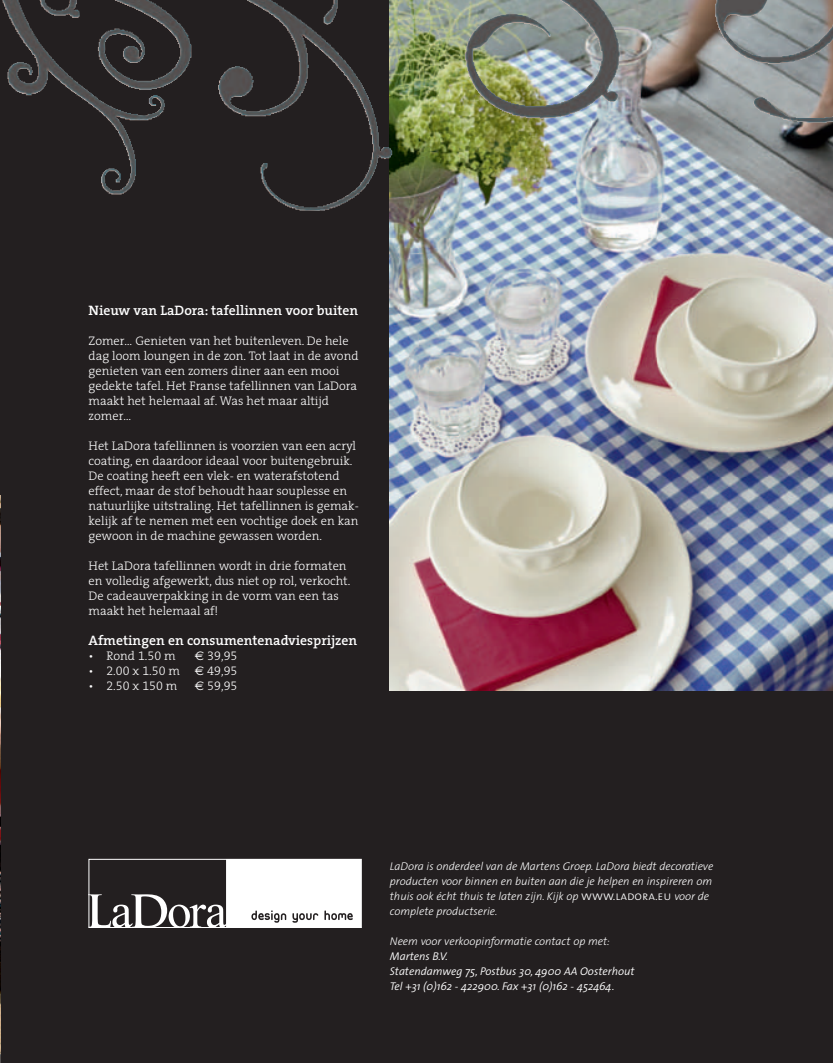
<style>
.page{position:relative;width:833px;height:1063px;background:#fff}
.page>*{position:absolute;margin:0;border:0;box-sizing:border-box;transform-origin:0 0}
.t1{font:13.75px "The Serif Semi Bold Plain+UIUPHC";color:#fff}
.t2{font:12.5px/15px "The Serif Light Plain+EICMZI";color:#fff}
.t3{font:12.5px "The Serif Light Expert+FXYFJH";color:#fff}
.t4{font:11.25px/15px "The Sans Light Italic+XHXVCX";color:#fff}
.t5{font:11.25px/15px "The Sans Semi Light Italic+ERXHFY";color:#fff}
.s1{font-family:"The Serif Light Expert+FXYFJH"}
.s2{font-family:"Euro Sans Regular+ODFQLE"}
.s3{font-family:"The Serif Light Plain+EICMZI"}
.s4{font-family:"The Sans Light Caps+GYGANP";font-size:12.5px}
</style>
<div class="page">
<img style="left:0;top:0;width:833px;height:1063px">
<p class="t1" style="left:89px;top:305px;width:271px">Nieuw van LaDora: tafellinnen voor buiten</p>
<p class="t2" style="left:89px;top:335px;width:271px">Zomer… Genieten van het buitenleven. De hele dag loom loungen in de zon. Tot laat in de avond genieten van een zomers diner aan een mooi gedekte tafel. Het Franse tafellinnen van LaDora maakt het helemaal af. Was het maar altijd zomer…</p>
<p class="t2" style="left:89px;top:440px;width:272px">Het LaDora tafellinnen is voorzien van een acryl coating, en daardoor ideaal voor buitengebruik.<br>De coating heeft een vlek- en waterafstotend effect, maar de stof behoudt haar souplesse en natuurlijke uitstraling. Het tafellinnen is gemak&shy;kelijk af te nemen met een vochtige doek en kan gewoon in de machine gewassen worden.</p>
<p class="t2" style="left:89px;top:560px;width:263px">Het LaDora tafellinnen wordt in drie formaten en volledig afgewerkt, dus niet op rol, verkocht.<br>De cadeauverpakking in de vorm van een tas maakt het helemaal af!</p>
<p class="t1" style="left:89px;top:635px;width:270px">Afmetingen en consumentenadviesprijzen</p>
<p class="t2" style="left:89px;top:650px;width:89px">• Rond <span class="s1">1.50</span> m</p>
<p class="t3" style="left:195px;top:648px;width:44px"><span class="s2">€</span> 39,95</p>
<p class="t3" style="left:89px;top:663px;width:150px"><span class="s3">•</span> 2.00 <span class="s3">x</span> 1.50 <span class="s3">m</span> <span class="s2">€</span> 49,95</p>
<p class="t3" style="left:89px;top:678px;width:90px"><span class="s3">•</span> 2.50 <span class="s3">x</span> 150 <span class="s3">m</span></p>
<p class="t3" style="left:195px;top:678px;width:44px"><span class="s2">€</span> 59,95</p>
<p class="t4" style="left:390px;top:859px;width:325px">LaDora is onderdeel van de Martens Groep. LaDora biedt decoratieve producten voor binnen en buiten aan die je helpen en inspireren om thuis ook écht thuis te laten zijn. Kijk op <span class="s4">www.ladora.eu</span> voor de complete productserie.</p>
<p class="t4" style="left:390px;top:934px;width:221px">Neem voor verkoopinformatie contact op met:</p>
<p class="t5" style="left:390px;top:950px;width:246px">Martens B.V.<br>Statendamweg 75, Postbus 30, 4900 AA Oosterhout<br>Tel +31 (0)162 - 422900. Fax +31 (0)162 - 452464.</p>
</div>
